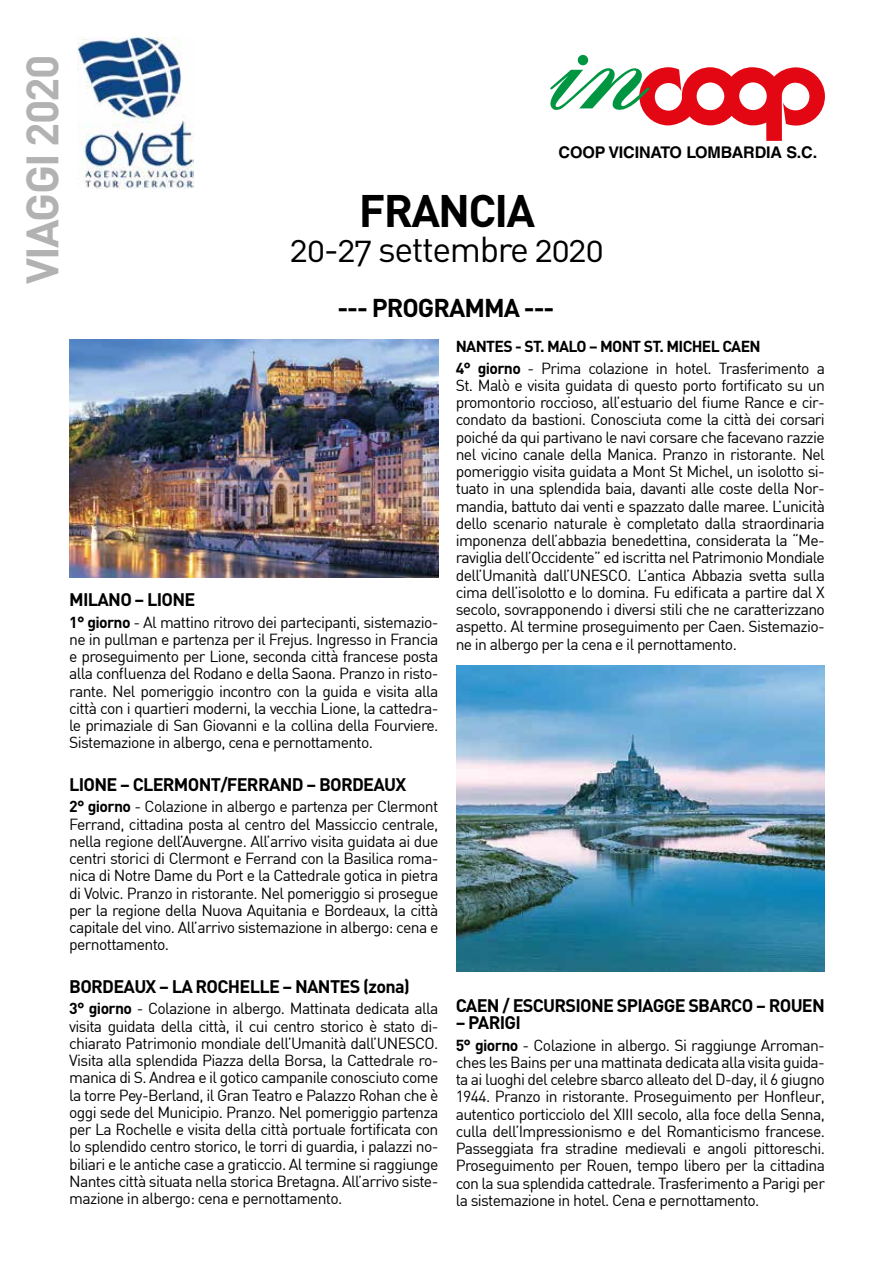
<style>
.page{position:relative;width:893px;height:1263px;background:#fff}
.page>*{position:absolute;margin:0;border:0;box-sizing:border-box;transform-origin:0 0}
.t1{font:700 45px "DIN";letter-spacing:-.04em;color:#000}
.t2{font:700 44.85px "DIN";letter-spacing:-.04em;color:#b3b2b2}
.t3{font:35.7px "DIN Regular Alternate";letter-spacing:-.04em;color:#000}
.t4{font:700 25.5px "DIN";letter-spacing:-.04em;color:#000}
.t5{font:700 18px "DIN";letter-spacing:-.04em;color:#000}
.t6{font:700 16.05px "Helvetica LT Std";letter-spacing:-.01em;color:#000}
.t7{font:15.75px/17.2px "DIN";letter-spacing:-.04em;color:#000;text-align:justify}
.t8{font:700 15.75px/21.3px "DIN";letter-spacing:-.04em;color:#000}
.s1{font-weight:700}
.s2{font-weight:400}
</style>
<div class="page">
<svg style="left:550px;top:65px;width:275px;height:76px"></svg>
<div style="left:578px;top:55px;width:10px;height:10px;background:#009641;border-radius:50%"></div>
<img style="left:78px;top:37px;width:115px;height:151px">
<img style="left:69px;top:339px;width:369px;height:238px">
<img style="left:456px;top:665px;width:369px;height:306px">
<h2 class="t2" style="left:13px;top:284px;width:231px;rotate:-90deg">VIAGGI 2020</h2>
<p class="t6" style="left:559px;top:142px;width:260px">COOP VICINATO LOMBARDIA S.C.</p>
<h1 class="t1" style="left:359px;top:182px;width:178px">FRANCIA</h1>
<h3 class="t3" style="left:290px;top:227px;width:315px">20-27 settembre 2020</h3>
<h3 class="t4" style="left:337px;top:291px;width:218px">--- PROGRAMMA ---</h3>
<p class="t5" style="left:69px;top:588px;width:128px">MILANO – LIONE</p>
<p class="t7" style="left:69px;top:613px;width:371px"><span class="s1">1° giorno</span> - Al mattino ritrovo dei partecipanti, sistemazio&shy;ne in pullman e partenza per il Frejus. Ingresso in Francia e proseguimento per Lione, seconda città francese posta alla confluenza del Rodano e della Saona. Pranzo in risto&shy;rante. Nel pomeriggio incontro con la guida e visita alla città con i quartieri moderni, la vecchia Lione, la cattedra&shy;le primaziale di San Giovanni e la collina della Fourviere.<br>Sistemazione in albergo, cena e pernottamento.</p>
<p class="t5" style="left:69px;top:773px;width:339px">LIONE – CLERMONT/FERRAND – BORDEAUX</p>
<p class="t7" style="left:69px;top:798px;width:371px"><span class="s1">2° giorno</span> - Colazione in albergo e partenza per Clermont Ferrand, cittadina posta al centro del Massiccio centrale, nella regione dell’Auvergne. All’arrivo visita guidata ai due centri storici di Clermont e Ferrand con la Basilica roma&shy;nica di Notre Dame du Port e la Cattedrale gotica in pietra di Volvic. Pranzo in ristorante. Nel pomeriggio si prosegue per la regione della Nuova Aquitania e Bordeaux, la città capitale del vino. All’arrivo sistemazione in albergo: cena e pernottamento.</p>
<p class="t5" style="left:69px;top:975px;width:342px">BORDEAUX – LA ROCHELLE – NANTES (zona)</p>
<p class="t7" style="left:69px;top:1000px;width:371px"><span class="s1">3° giorno</span> - Colazione in albergo. Mattinata dedicata alla visita guidata della città, il cui centro storico è stato di&shy;chiarato Patrimonio mondiale dell’Umanità dall’UNESCO.<br>Visita alla splendida Piazza della Borsa, la Cattedrale ro&shy;manica di S. Andrea e il gotico campanile conosciuto come la torre Pey-Berland, il Gran Teatro e Palazzo Rohan che è oggi sede del Municipio. Pranzo. Nel pomeriggio partenza per La Rochelle e visita della città portuale fortificata con lo splendido centro storico, le torri di guardia, i palazzi no&shy;biliari e le antiche case a graticcio. Al termine si raggiunge Nantes città situata nella storica Bretagna. All’arrivo siste&shy;mazione in albergo: cena e pernottamento.</p>
<p class="t8" style="left:456px;top:335px;width:371px">NANTES - ST. MALO – MONT ST. MICHEL CAEN<br>4° giorno <span class="s2">- Prima colazione in hotel. Trasferimento a</span></p>
<p class="t7" style="left:456px;top:376px;width:371px">St. Malò e visita guidata di questo porto fortificato su un promontorio roccioso, all’estuario del fiume Rance e cir&shy;condato da bastioni. Conosciuta come la città dei corsari poiché da qui partivano le navi corsare che facevano razzie nel vicino canale della Manica. Pranzo in ristorante. Nel pomeriggio visita guidata a Mont St Michel, un isolotto si&shy;tuato in una splendida baia, davanti alle coste della Nor&shy;mandia, battuto dai venti e spazzato dalle maree. L’unicità dello scenario naturale è completato dalla straordinaria imponenza dell’abbazia benedettina, considerata la “Me&shy;raviglia dell’Occidente” ed iscritta nel Patrimonio Mondiale dell’Umanità dall’UNESCO. L’antica Abbazia svetta sulla cima dell’isolotto e lo domina. Fu edificata a partire dal X secolo, sovrapponendo i diversi stili che ne caratterizzano aspetto. Al termine proseguimento per Caen. Sistemazio&shy;ne in albergo per la cena e il pernottamento.</p>
<p class="t5" style="left:456px;top:994px;width:371px">CAEN / ESCURSIONE SPIAGGE SBARCO – ROUEN</p>
<p class="t5" style="left:456px;top:1011px;width:67px">– PARIGI</p>
<p class="t7" style="left:456px;top:1036px;width:371px"><span class="s1">5° giorno</span> - Colazione in albergo. Si raggiunge Arroman&shy;ches les Bains per una mattinata dedicata alla visita guida&shy;ta ai luoghi del celebre sbarco alleato del D-day, il 6 giugno 1944. Pranzo in ristorante. Proseguimento per Honfleur, autentico porticciolo del XIII secolo, alla foce della Senna, culla dell’Impressionismo e del Romanticismo francese.<br>Passeggiata fra stradine medievali e angoli pittoreschi.<br>Proseguimento per Rouen, tempo libero per la cittadina con la sua splendida cattedrale. Trasferimento a Parigi per la sistemazione in hotel. Cena e pernottamento.</p>
</div>
